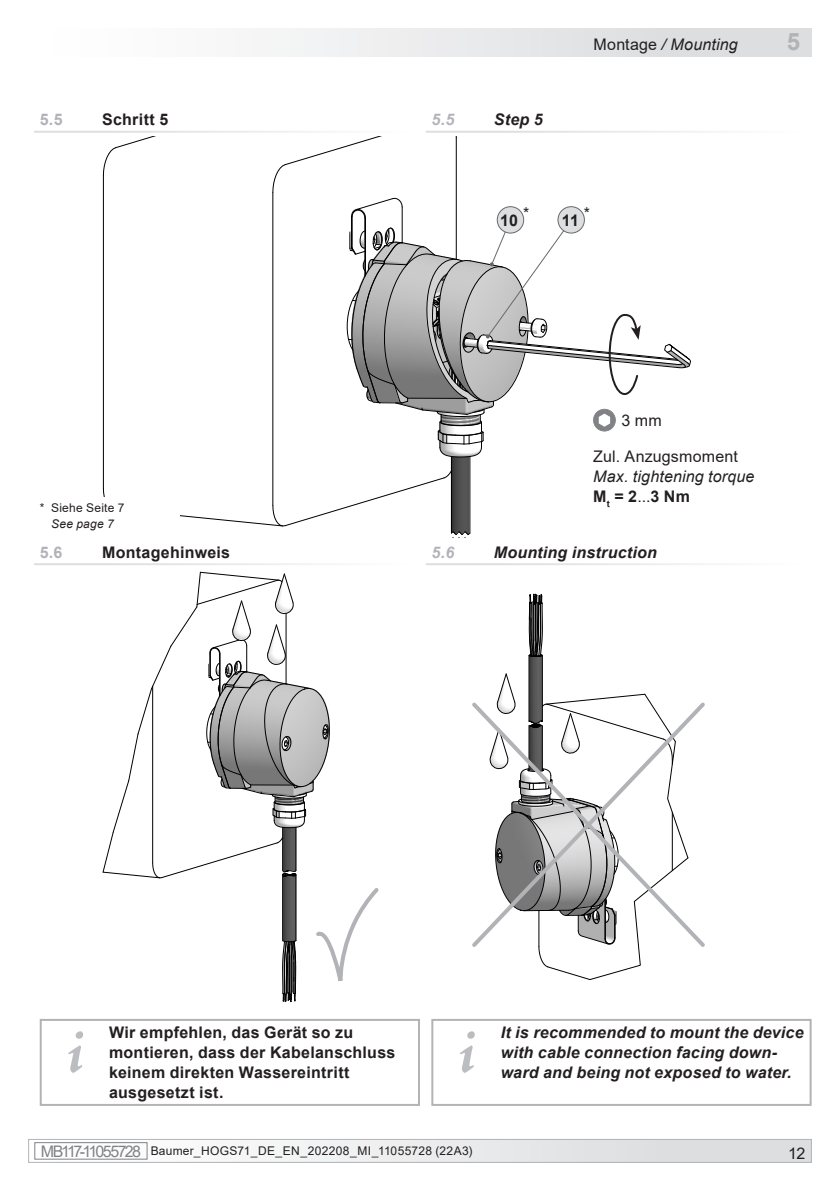
<style>
.page{position:relative;width:840px;height:1191px;background:#fff}
.page>*{position:absolute;margin:0;border:0;box-sizing:border-box;transform-origin:0 0}
.t1{font:italic 700 64px "Adobe Jenson Pro";color:#bcbdc0}
.t2{font:700 24px "Arial";color:#b2b3b7}
.t3{font:700 16px/20px "Arial";letter-spacing:.015em;color:#231f20}
.t4{font:italic 700 16px/20px "Arial";letter-spacing:.015em;color:#231f20}
.t5{font:italic 16px/20px "Arial";letter-spacing:.01em;color:#231f20}
.t6{font:16px "Arial";letter-spacing:.01em;color:#231f20}
.t7{font:700 16px "Arial";color:#b2b3b7}
.t8{font:italic 700 16px "Arial";color:#b2b3b7}
.t9{font:12px "Arial";letter-spacing:.025em;color:#231f20}
.t10{font:italic 12px "Arial";letter-spacing:.02em;color:#231f20}
.s1{font-style:normal}
.s2{font-weight:700;font-style:normal}
.s3{font-size:16px;color:#808285}
</style>
<div class="page">
<div style="left:29px;top:1139px;width:781px;height:23px;background:linear-gradient(to right,#fafafa,#dbdcde)"></div>
<div style="left:35px;top:1142px;width:112px;height:17px;border:1px solid #808285"></div>
<div style="left:28px;top:1139px;width:783px;height:23px;border:1px solid #b2b3b7"></div>
<div style="left:28px;top:28px;width:783px;height:29px;background:linear-gradient(to right,#fff,#d8d9dc)"></div>
<img style="left:529px;top:595px;width:14px;height:78px">
<hr style="left:541px;top:655px;width:1px;height:66px;background:#000">
<hr style="left:528px;top:655px;width:1px;height:66px;background:#000">
<svg style="left:528px;top:594px;width:14px;height:63px"></svg>
<svg style="left:498px;top:673px;width:151px;height:306px"></svg>
<hr style="left:272px;top:192px;width:1px;height:313px;background:#000">
<hr style="left:103px;top:175px;width:1px;height:313px;background:#000">
<hr style="left:469px;top:456px;width:1px;height:77px;background:#000">
<hr style="left:451px;top:456px;width:1px;height:77px;background:#000">
<svg style="left:103px;top:470px;width:367px;height:65px"></svg>
<svg style="left:103px;top:572px;width:276px;height:430px"></svg>
<svg style="left:472px;top:699px;width:233px;height:251px"></svg>
<svg style="left:103px;top:137px;width:587px;height:320px"></svg>
<div style="left:28px;top:497px;width:151px;height:31px;background:#fff"></div>
<div style="left:40px;top:1019px;width:380px;height:87px;border:2px solid #b2b3b7"></div>
<div style="left:431px;top:1019px;width:380px;height:87px;border:2px solid #b2b3b7"></div>
<p class="t7" style="left:40px;top:108px;width:24px">5.5</p>
<p class="t3" style="left:102px;top:110px;width:68px">Schritt 5</p>
<p class="t8" style="left:431px;top:109px;width:25px">5.5</p>
<p class="t4" style="left:493px;top:110px;width:50px">Step 5</p>
<p class="t5" style="left:593px;top:34px;width:146px"><span class="s1">Montage</span> / Mounting</p>
<h2 class="t2" style="left:786px;top:24px;width:15px">5</h2>
<p class="t9" style="left:40px;top:499px;width:86px">* Siehe Seite 7</p>
<p class="t10" style="left:51px;top:516px;width:64px">See page 7</p>
<p class="t6" style="left:522px;top:202px;width:8px">*</p>
<p class="t6" style="left:583px;top:202px;width:8px">*</p>
<p class="t3" style="left:500px;top:210px;width:19px">10</p>
<p class="t3" style="left:561px;top:210px;width:18px">11</p>
<p class="t6" style="left:621px;top:409px;width:42px">3 mm</p>
<p class="t6" style="left:592px;top:445px;width:146px">Zul. Anzugsmoment</p>
<p class="t5" style="left:592px;top:466px;width:163px">Max. tightening torque<br><span class="s2">M</span><sub>t</sub> <span class="s2">= 2</span><span class="s1">...</span><span class="s2">3 Nm</span></p>
<p class="t7" style="left:40px;top:540px;width:24px">5.6</p>
<p class="t3" style="left:102px;top:542px;width:129px">Montagehinweis</p>
<p class="t8" style="left:431px;top:541px;width:24px">5.6</p>
<p class="t4" style="left:493px;top:542px;width:164px">Mounting instruction</p>
<h1 class="t1" style="left:67px;top:1015px;width:19px">i</h1>
<p class="t3" style="left:109px;top:1022px;width:288px">Wir empfehlen, das Gerät so zu montieren, dass der Kabelanschluss keinem direkten Wassereintritt ausgesetzt ist.</p>
<h1 class="t1" style="left:458px;top:1015px;width:19px">i</h1>
<p class="t4" style="left:500px;top:1023px;width:304px">It is recommended to mount the device with cable connection facing down&shy;ward and being not exposed to water.</p>
<p class="t9" style="left:41px;top:1143px;width:433px"><span class="s3">MB117 - 11055728</span> Baumer_HOGS71_DE_EN_202208_MI_11055728 (22A3)</p>
<p class="t6" style="left:787px;top:1142px;width:19px">12</p>
</div>
